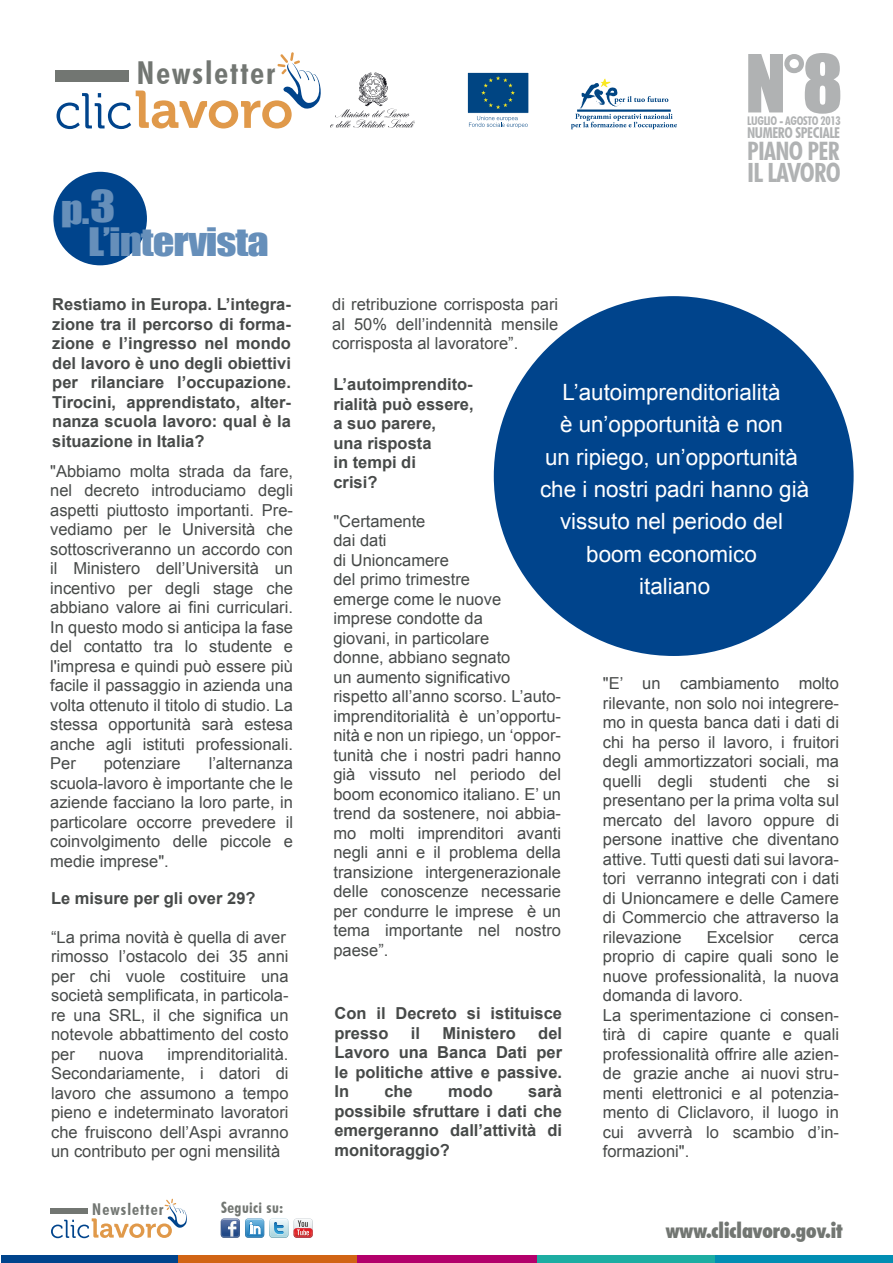
<style>
.page{position:relative;width:893px;height:1263px;background:#fff}
.page>*{position:absolute;margin:0;border:0;box-sizing:border-box;transform-origin:0 0}
.t1{font:73.95px "Impact";color:#b0b2b3}
.t2{font:40.5px "Impact";color:#668fba;scale:1.18 1}
.t3{font:36px "Impact";letter-spacing:-.025em;color:#668fba;scale:1.18 1}
.t4{font:700 condensed 31.65px "Futura BT";letter-spacing:.065em;color:#727672}
.t5{font:700 condensed 26.55px "Futura BT";letter-spacing:-.025em;color:#b0b2b3}
.t6{font:700 condensed 25.35px "Futura BT";letter-spacing:-.025em;color:#b0b2b3}
.t7{font:22.35px/32.4px "Arial";color:#fff;text-align:center}
.t8{font:900 condensed 21px "Futura BT";color:#727672}
.t9{font:16.5px/19.5px "Arial";color:#474a49;text-align:justify}
.t10{font:700 16.5px/19.5px "Arial";color:#474a49;text-align:justify}
.t11{font:700 condensed 16.2px "Futura BT";letter-spacing:.065em;color:#727672}
.t12{font:700 condensed 15.45px "Futura BT";letter-spacing:.025em;color:#727672}
.t13{font:700 condensed 14.85px "Futura BT";letter-spacing:-.025em;color:#b0b2b3}
.t14{font:700 condensed 12px "Futura BT";letter-spacing:-.025em;color:#b0b2b3}
</style>
<div class="page">
<svg style="left:57px;top:52px;width:264px;height:77px"></svg>
<div style="left:56px;top:70px;width:73px;height:11px;background:#727672"></div>
<svg style="left:571px;top:78px;width:106px;height:51px"></svg>
<hr style="left:577px;top:109px;width:94px;height:3px;background:#004583">
<div style="left:467px;top:72px;width:62px;height:42px;background:#004583;border:1px solid #fff"></div>
<svg style="left:481px;top:76px;width:34px;height:33px"></svg>
<svg style="left:469px;top:116px;width:59px;height:12px"></svg>
<svg style="left:330px;top:72px;width:85px;height:56px"></svg>
<div style="left:53px;top:172px;width:94px;height:93px;background:#00448c;border-radius:50%"></div>
<svg style="left:51px;top:1199px;width:136px;height:39px"></svg>
<div style="left:51px;top:1208px;width:37px;height:6px;background:#727672"></div>
<div style="left:1px;top:1255px;width:179px;height:8px;background:#00448c"></div>
<div style="left:179px;top:1255px;width:179px;height:8px;background:#d16414"></div>
<div style="left:358px;top:1255px;width:179px;height:8px;background:#b3006b"></div>
<div style="left:537px;top:1255px;width:179px;height:8px;background:#1dada2"></div>
<div style="left:715px;top:1255px;width:178px;height:8px;background:#018eb3"></div>
<svg style="left:221px;top:1218px;width:67px;height:20px"></svg>
<svg style="left:294px;top:1218px;width:19px;height:20px"></svg>
<div style="left:494px;top:296px;width:360px;height:360px;background:#00448c;border-radius:50%"></div>
<svg style="left:748px;top:54px;width:56px;height:58px"></svg>
<h3 class="t4" style="left:137px;top:53px;width:140px">Newsletter</h3>
<h2 class="t2" style="left:90px;top:175px;width:23px">3</h2>
<h3 class="t3" style="left:88px;top:214px;width:155px">L’intervista</h3>
<h3 class="t3" style="left:61px;top:182px;width:26px">p.</h3>
<p class="t10" style="left:52px;top:295px;width:240px">Restiamo in Europa. L’integra&shy;zione tra il percorso di forma&shy;zione e l’ingresso nel mondo del lavoro è uno degli obiettivi per rilanciare l’occupazione.<br>Tirocini, apprendistato, alter&shy;nanza scuola lavoro: qual è la situazione in Italia?</p>
<p class="t9" style="left:50px;top:461px;width:244px">"Abbiamo molta strada da fare, nel decreto introduciamo degli aspetti piuttosto importanti. Pre&shy;vediamo per le Università che sottoscriveranno un accordo con il Ministero dell’Università un incentivo per degli stage che abbiano valore ai fini curriculari.<br>In questo modo si anticipa la fase del contatto tra lo studente e l'impresa e quindi può essere più facile il passaggio in azienda una volta ottenuto il titolo di studio. La stessa opportunità sarà estesa anche agli istituti professionali.<br>Per</p>
<p class="t9" style="left:50px;top:754px;width:244px;text-indent:158px">l’alternanza scuola-lavoro è importante che le aziende facciano la loro parte, in particolare occorre prevedere il coinvolgimento delle piccole e medie imprese".</p>
<p class="t9" style="left:104px;top:754px;width:79px">potenziare</p>
<p class="t10" style="left:51px;top:889px;width:206px">Le misure per gli over 29?</p>
<p class="t9" style="left:51px;top:927px;width:239px;text-align:left">“La prima novità è quella di aver rimosso l’ostacolo dei 35 anni per chi vuole costituire una società semplificata, in particola&shy;re una SRL, il che significa un notevole abbattimento del costo per</p>
<p class="t9" style="left:51px;top:1044px;width:239px;text-indent:116px">imprenditorialità.<br>Secondariamente, i datori di lavoro che assumono a tempo pieno e indeterminato lavoratori che fruiscono dell’Aspi avranno un contributo per ogni mensilità</p>
<p class="t9" style="left:99px;top:1044px;width:46px">nuova</p>
<p class="t11" style="left:92px;top:1199px;width:73px">Newsletter</p>
<p class="t12" style="left:221px;top:1198px;width:64px">Seguici su:</p>
<p class="t9" style="left:332px;top:295px;width:227px">di retribuzione corrisposta pari al 50% dell’indennità mensile corrisposta al lavoratore”.</p>
<h1 class="t1" style="left:802px;top:26px;width:42px">8</h1>
<p class="t13" style="left:747px;top:124px;width:95px">NUMERO SPECIALE</p>
<h3 class="t6" style="left:747px;top:135px;width:94px">PIANO PER</h3>
<h3 class="t5" style="left:747px;top:157px;width:95px">IL LAVORO</h3>
<p class="t14" style="left:747px;top:114px;width:95px">LUGLIO - AGOSTO 2013</p>
<p class="t10" style="left:333px;top:375px;width:142px;text-align:left">L’autoimprendito&shy;rialità può essere, a suo parere,<br>una risposta<br>in tempi di<br>crisi?</p>
<p class="t9" style="left:333px;top:511px;width:229px;text-align:left">"Certamente<br>dai dati<br>di Unioncamere<br>del primo trimestre<br>emerge come le nuove imprese condotte da<br>giovani, in particolare<br>donne, abbiano segnato<br>un aumento significativo rispetto all’anno scorso. L’auto&shy;imprenditorialità è un’opportu&shy;nità e non un ripiego, un ‘oppor&shy;tunità che i nostri padri hanno già vissuto nel periodo del boom economico italiano. E’ un trend da sostenere, noi abbia&shy;mo molti imprenditori avanti negli anni e il problema della transizione intergenerazionale delle conoscenze necessarie per condurre le imprese è un tema importante nel nostro paese”.</p>
<h3 class="t7" style="left:540px;top:376px;width:271px">L’autoimprenditorialità<br>è un’opportunità e non<br>un ripiego, un’opportunità che i nostri padri hanno già vissuto nel periodo del boom economico<br>italiano</h3>
<p class="t9" style="left:603px;top:674px;width:238px">"E’ un cambiamento molto rilevante, non solo noi integrere&shy;mo in questa banca dati i dati di chi ha perso il lavoro, i fruitori degli ammortizzatori sociali, ma quelli degli studenti che si presentano per la prima volta sul mercato del lavoro oppure di persone inattive che diventano attive. Tutti questi dati sui lavora&shy;tori verranno integrati con i dati di Unioncamere e delle Camere di Commercio che attraverso la rilevazione</p>
<p class="t9" style="left:707px;top:927px;width:68px">Excelsior</p>
<p class="t9" style="left:603px;top:927px;width:238px;text-align:left;text-indent:196px">cerca proprio di capire quali sono le nuove professionalità, la nuova domanda di lavoro.<br>La sperimentazione ci consen&shy;tirà di capire quante e quali professionalità offrire alle azien&shy;de grazie anche ai nuovi stru&shy;menti elettronici e al potenzia&shy;mento di Cliclavoro, il luogo in cui avverrà lo scambio d’in&shy;formazioni".</p>
<p class="t10" style="left:334px;top:1004px;width:229px">Con il Decreto si istituisce presso</p>
<p class="t10" style="left:334px;top:1024px;width:229px;text-indent:204px">del Lavoro una Banca Dati per le politiche attive e passive.<br>In</p>
<p class="t10" style="left:411px;top:1024px;width:11px">il</p>
<p class="t10" style="left:443px;top:1024px;width:75px">Ministero</p>
<p class="t10" style="left:334px;top:1082px;width:229px;text-indent:194px">sarà possibile sfruttare i dati che emergeranno dall’attività di monitoraggio?</p>
<p class="t10" style="left:384px;top:1082px;width:30px">che</p>
<p class="t10" style="left:448px;top:1082px;width:46px">modo</p>
<p class="t8" style="left:666px;top:1218px;width:178px">www.cliclavoro.gov.it</p>
</div>
